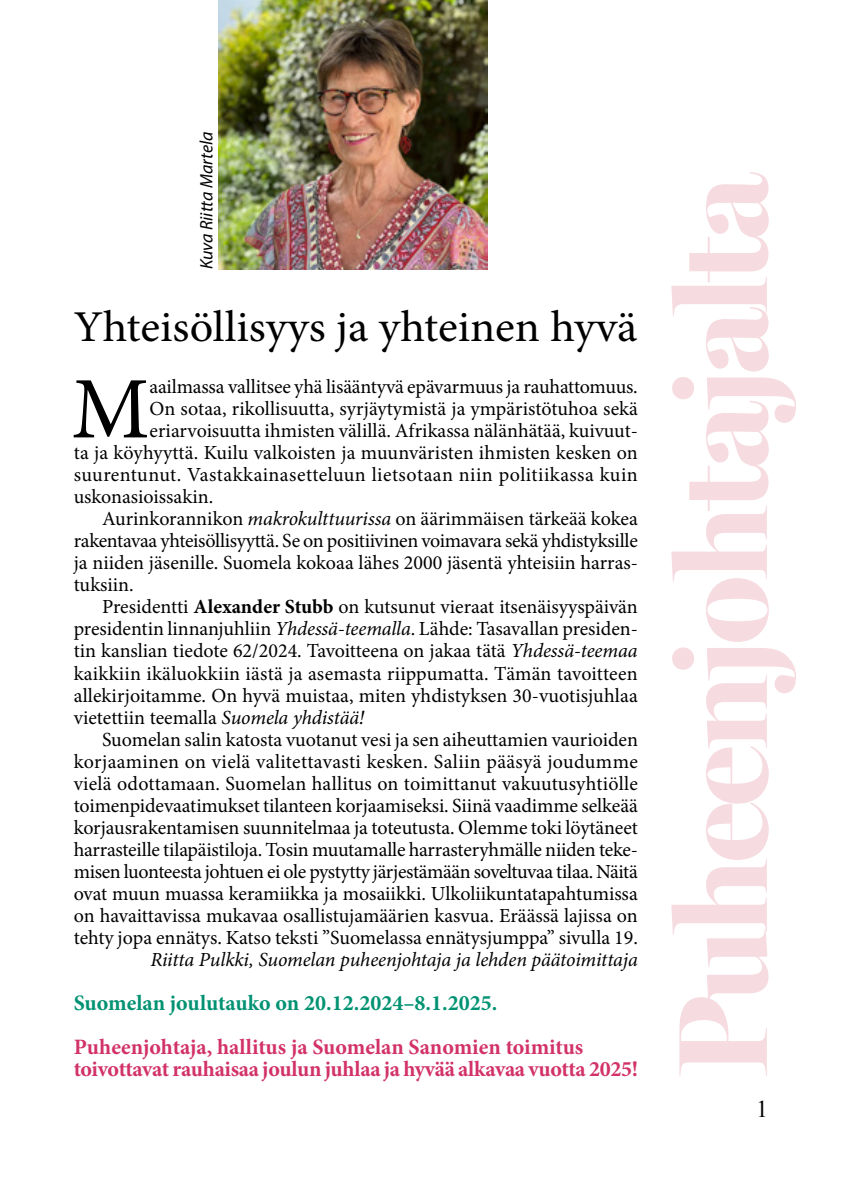
<style>
.page{position:relative;width:842px;height:1191px;background:#fff}
.page>*{position:absolute;margin:0;border:0;box-sizing:border-box;transform-origin:0 0}
.t1{font:700 128px "Miller Banner";letter-spacing:-.03em;color:#f6dce1}
.t2{font:87.6px "Minion Pro";color:#000}
.t3{font:44px "Minion Pro";color:#000;scale:1.05 1}
.t4{font:24px "Times New Roman";color:#000}
.t5{font:700 22px/22px "Minion Pro";letter-spacing:-.01em;color:#d23267}
.t6{font:700 22px "Minion Pro";color:#009272}
.t7{font:20px "Minion Pro";color:#000}
.t8{font:20px "Minion Pro";letter-spacing:-.02em;color:#000}
.t9{font:20px "Minion Pro";letter-spacing:.025em;color:#000}
.t10{font:20px "Minion Pro";letter-spacing:.02em;color:#000}
.t11{font:italic 20px "Minion Pro";letter-spacing:-.01em;color:#000}
.t12{font:italic 18px "Myriad Pro";color:#000}
.s1{font-style:italic}
.s2{font-weight:700}
</style>
<div class="page">
<img style="left:218px;top:0;width:270px;height:269px">
<p class="t12" style="left:195px;top:269px;width:139px;rotate:-90deg">Kuva Riitta Martela</p>
<h3 class="t3" style="left:74px;top:297px;width:538px">Yhteisöllisyys ja yhteinen hyvä</h3>
<h2 class="t2" style="left:71px;top:351px;width:80px">M</h2>
<p class="t7" style="left:150px;top:373px;width:490px">aailmassa vallitsee yhä lisääntyvä epävarmuus ja rauhattomuus.</p>
<p class="t7" style="left:150px;top:395px;width:490px">On sotaa, rikollisuutta, syrjäytymistä ja ympäristötuhoa sekä</p>
<p class="t7" style="left:150px;top:417px;width:490px">eriarvoisuutta ihmisten välillä. Afrikassa nälänhätää, kuivuut-</p>
<p class="t7" style="left:74px;top:439px;width:565px">ta ja köyhyyttä. Kuilu valkoisten ja muunväristen ihmisten kesken on</p>
<p class="t9" style="left:74px;top:461px;width:566px">suurentunut. Vastakkainasetteluun lietsotaan niin politiikassa kuin</p>
<p class="t7" style="left:74px;top:483px;width:141px">uskonasioissakin.</p>
<p class="t7" style="left:102px;top:505px;width:537px">Aurinkorannikon <span class="s1">makrokulttuurissa</span> on äärimmäisen tärkeää kokea</p>
<p class="t7" style="left:74px;top:527px;width:566px">rakentavaa yhteisöllisyyttä. Se on positiivinen voimavara sekä yhdistyksille</p>
<p class="t7" style="left:74px;top:549px;width:566px">ja niiden jäsenille. Suomela kokoaa lähes 2000 jäsentä yhteisiin harras-</p>
<p class="t7" style="left:74px;top:571px;width:62px">tuksiin.</p>
<p class="t7" style="left:102px;top:593px;width:537px">Presidentti <span class="s2">Alexander Stubb</span> on kutsunut vieraat itsenäisyyspäivän</p>
<p class="t7" style="left:74px;top:615px;width:566px">presidentin linnanjuhliin <span class="s1">Yhdessä-teemalla</span>. Lähde: Tasavallan presiden-</p>
<p class="t7" style="left:74px;top:637px;width:565px">tin kanslian tiedote 62/2024. Tavoitteena on jakaa tätä <span class="s1">Yhdessä-teemaa</span></p>
<p class="t7" style="left:74px;top:659px;width:566px">kaikkiin ikäluokkiin iästä ja asemasta riippumatta. Tämän tavoitteen</p>
<p class="t7" style="left:74px;top:681px;width:566px">allekirjoitamme. On hyvä muistaa, miten yhdistyksen 30-vuotisjuhlaa</p>
<p class="t7" style="left:74px;top:703px;width:292px">vietettiin teemalla <span class="s1">Suomela yhdistää!</span></p>
<p class="t7" style="left:102px;top:725px;width:537px">Suomelan salin katosta vuotanut vesi ja sen aiheuttamien vaurioiden</p>
<p class="t10" style="left:74px;top:747px;width:566px">korjaaminen on vielä valitettavasti kesken. Saliin pääsyä joudumme</p>
<p class="t7" style="left:74px;top:769px;width:566px">vielä odottamaan. Suomelan hallitus on toimittanut vakuutusyhtiölle</p>
<p class="t7" style="left:74px;top:791px;width:566px">toimenpidevaatimukset tilanteen korjaamiseksi. Siinä vaadimme selkeää</p>
<p class="t7" style="left:74px;top:813px;width:566px">korjausrakentamisen suunnitelmaa ja toteutusta. Olemme toki löytäneet</p>
<p class="t7" style="left:74px;top:835px;width:566px">harrasteille tilapäistiloja. Tosin muutamalle harrasteryhmälle niiden teke-</p>
<p class="t8" style="left:74px;top:857px;width:566px">misen luonteesta johtuen ei ole pystytty järjestämään soveltuvaa tilaa. Näitä</p>
<p class="t7" style="left:74px;top:879px;width:566px">ovat muun muassa keramiikka ja mosaiikki. Ulkoliikuntatapahtumissa</p>
<p class="t7" style="left:74px;top:901px;width:566px">on havaittavissa mukavaa osallistujamäärien kasvua. Eräässä lajissa on</p>
<p class="t7" style="left:74px;top:923px;width:566px">tehty jopa ennätys. Katso teksti ”Suomelassa ennätysjumppa” sivulla 19.</p>
<p class="t11" style="left:150px;top:945px;width:489px">Riitta Pulkki, Suomelan puheenjohtaja ja lehden päätoimittaja</p>
<p class="t6" style="left:74px;top:987px;width:425px">Suomelan joulutauko on 20.12.2024–8.1.2025.</p>
<p class="t5" style="left:74px;top:1035px;width:566px">Puheenjohtaja, hallitus ja Suomelan Sanomien toimitus toivottavat rauhaisaa joulun juhlaa ja hyvää alkavaa vuotta 2025!</p>
<h1 class="t1" style="left:645px;top:1077px;width:907px;rotate:-90deg">Puheenjohtajalta</h1>
<p class="t4" style="left:756px;top:1092px;width:13px">1</p>
</div>
